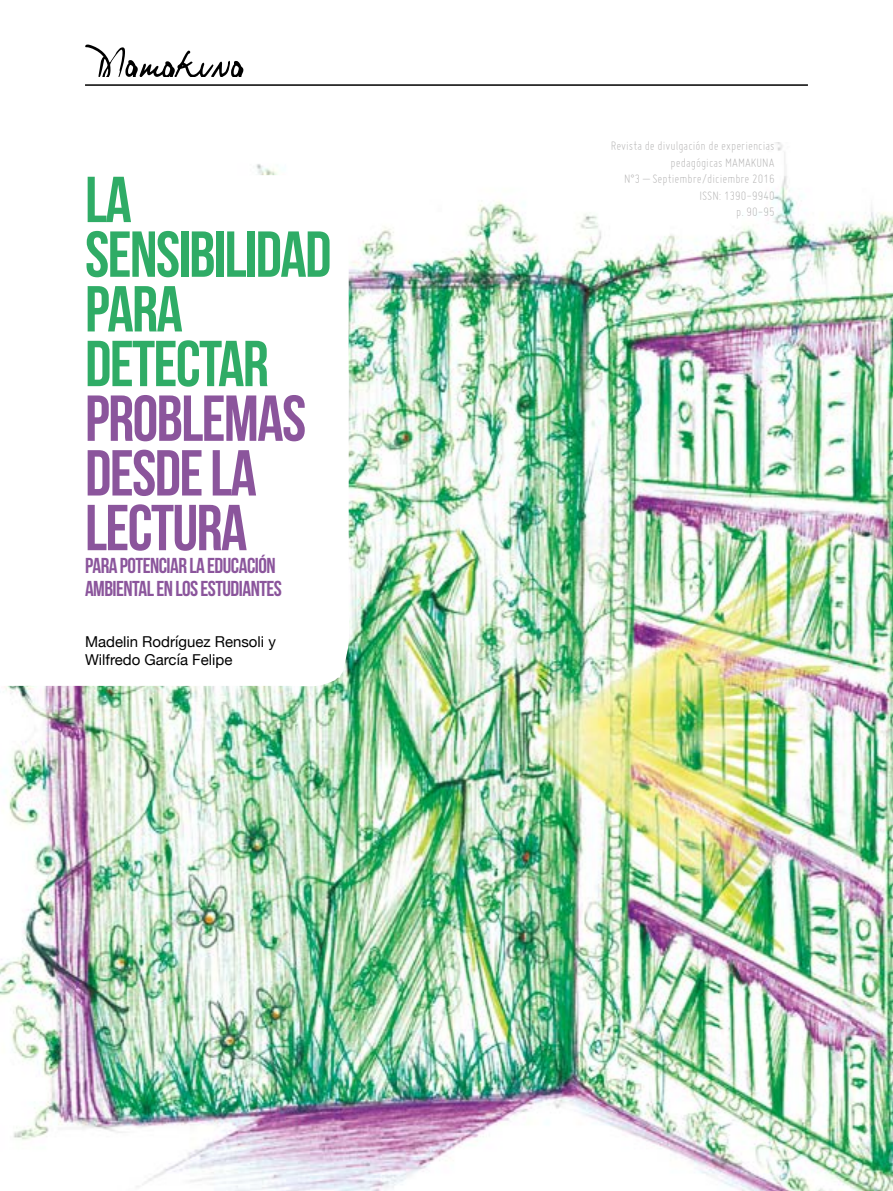
<style>
.page{position:relative;width:893px;height:1191px;background:#fff}
.page>*{position:absolute;margin:0;border:0;box-sizing:border-box;transform-origin:0 0}
.t1{font:700 64.8px/54.6px "Bebas Neue";letter-spacing:-.025em;color:#2fac66}
.t2{font:700 64.8px/54.6px "Bebas Neue";letter-spacing:-.025em;color:#8b559c}
.t3{font:700 21.6px/23.1px "Bebas Neue";letter-spacing:-.025em;color:#8b559c}
.t4{font:15px/18px "Helvetica Neue";color:#000}
.t5{font:300 13.5px/16.5px "Miso";color:#b3b2b2;text-align:right}
</style>
<div class="page">
<hr style="left:85px;top:84px;width:723px;height:2px;background:#000">
<svg style="left:85px;top:45px;width:159px;height:32px"></svg>
<img style="left:0;top:143px;width:893px;height:1048px">
<svg style="left:0;top:175px;width:350px;height:513px"></svg>
<h1 class="t1" style="left:85px;top:172px;width:248px">LA<br>SENSIBILIDAD<br>PARA<br>DETECTAR</h1>
<h1 class="t2" style="left:85px;top:390px;width:223px">PROBLEMAS<br>DESDE LA<br>LECTURA</h1>
<h2 class="t3" style="left:85px;top:554px;width:198px">PARA POTENCIAR LA EDUCACIÓN<br>AMBIENTAL EN LOS ESTUDIANTES</h2>
<p class="t4" style="left:85px;top:633px;width:192px">Madelin Rodríguez Rensoli y<br>Wilfredo García Felipe</p>
<p class="t5" style="left:611px;top:137px;width:165px">Revista de divulgación de experiencias pedagógicas MAMAKUNA<br>N°3 – Septiembre/diciembre 2016<br>ISSN: 1390-9940<br>p. 90-95</p>
</div>
